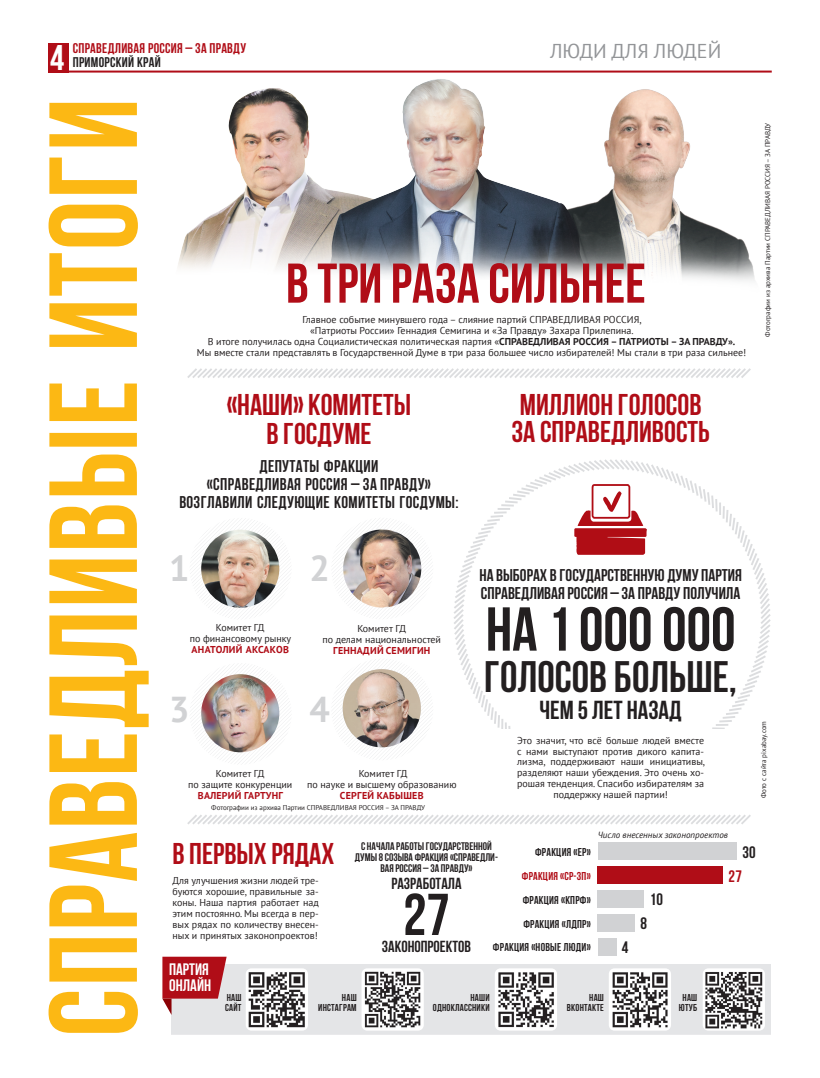
<style>
.page{position:relative;width:820px;height:1078px;background:#fff}
.page>*{position:absolute;margin:0;border:0;box-sizing:border-box;transform-origin:0 0}
.t1{font:700 124.9px "Bebas Neue";letter-spacing:.015em;color:#fcb814}
.t2{font:700 61.8px "Bebas Neue";color:#231f20}
.t3{font:700 58.8px "Bebas Neue";color:#231f20}
.t4{font:700 55.8px "Bebas Neue";color:#b00d17}
.t5{font:700 43.9px "Bebas Neue";color:#231f20}
.t6{font:700 35.9px "PT Sans";color:#d1d2d4}
.t7{font:700 35.4px "Bebas Neue";color:#fff}
.t8{font:700 29.9px/26.9px "Bebas Neue";color:#b00d17}
.t9{font:700 25.9px "Bebas Neue";color:#231f20}
.Текст_на_подложке{font:20px "PT Sans";color:#939598}
.t10{font:700 17px/18px "Bebas Neue";letter-spacing:.02em;color:#231f20;text-align:center}
.t11{font:700 17px/18px "Bebas Neue";color:#231f20}
.t12{font:700 16.5px/16.2px "Bebas Neue";color:#fff}
.t13{font:700 16.5px "Bebas Neue";color:#231f20}
.t14{font:700 16.5px "Bebas Neue";color:#b00d17}
.t15{font:700 16px "Bebas Neue";letter-spacing:.02em;color:#b00d17}
.t16{font:700 16px "Bebas Neue";color:#231f20}
.t17{font:700 14px "Bebas Neue";letter-spacing:.02em;color:#b00d17}
.t18{font:700 14px "Bebas Neue";letter-spacing:.02em;color:#231f20}
.t19{font:700 11.4px/23.7px "Bebas Neue";letter-spacing:.02em;color:#231f20;text-align:right}
.t20{font:700 11.4px "Bebas Neue";letter-spacing:.02em;color:#b00d17}
.t21{font:700 11px/11px "Bebas Neue";color:#231f20;text-align:center}
.t22{font:10px/11px "PT Sans";color:#231f20;text-align:center}
.t23{font:700 10px "PT Sans";letter-spacing:.025em;color:#b00d17}
.t24{font:700 10px/10px "Bebas Neue";letter-spacing:.02em;color:#231f20;text-align:right}
.t25{font:italic 9px "PT Sans";color:#231f20}
.t26{font:700 8px "Myriad Pro";color:#231f20}
.t27{font:7px "PT Sans";color:#231f20}
.s1{font-weight:700}
</style>
<div class="page">
<hr style="left:69px;top:71px;width:702px;height:2px;background:#b00d17">
<div style="left:48px;top:43px;width:21px;height:30px;background:#b00d17"></div>
<div style="left:171px;top:963px;width:599px;height:71px;background:#e4e5e7"></div>
<svg style="left:332px;top:659px;width:101px;height:101px"></svg>
<svg style="left:190px;top:518px;width:101px;height:101px"></svg>
<svg style="left:190px;top:664px;width:101px;height:100px"></svg>
<svg style="left:332px;top:518px;width:101px;height:101px"></svg>
<img style="left:178px;top:79px;width:577px;height:202px">
<svg style="left:187px;top:368px;width:564px;height:10px"></svg>
<svg style="left:187px;top:815px;width:564px;height:9px"></svg>
<svg style="left:454px;top:459px;width:317px;height:270px"></svg>
<img style="left:201px;top:529px;width:78px;height:78px;border-radius:39px">
<img style="left:343px;top:529px;width:78px;height:78px;border-radius:39px">
<img style="left:201px;top:674px;width:78px;height:78px;border-radius:39px">
<img style="left:342px;top:669px;width:78px;height:78px;border-radius:39px">
<div style="left:597px;top:841px;width:139px;height:18px;background:#d1d2d4"></div>
<div style="left:597px;top:865px;width:125px;height:18px;background:#b00d17"></div>
<div style="left:597px;top:890px;width:47px;height:17px;background:#d1d2d4"></div>
<div style="left:597px;top:914px;width:37px;height:17px;background:#d1d2d4"></div>
<div style="left:597px;top:938px;width:19px;height:17px;background:#d1d2d4"></div>
<svg style="left:162px;top:956px;width:64px;height:58px"></svg>
<img style="left:246px;top:968px;width:62px;height:62px">
<img style="left:361px;top:968px;width:62px;height:62px">
<img style="left:495px;top:968px;width:62px;height:62px">
<img style="left:609px;top:968px;width:61px;height:62px">
<img style="left:703px;top:968px;width:61px;height:62px">
<p class="Текст_на_подложке" style="left:550px;top:38px;width:173px">ЛЮДИ ДЛЯ ЛЮДЕЙ</p>
<h3 class="t17" style="left:73px;top:41px;width:175px">СПРАВЕДЛИВАЯ РОССИЯ – ЗА ПРАВДУ</h3>
<h3 class="t18" style="left:73px;top:55px;width:89px">ПРИМОРСКИЙ КРАЙ</h3>
<h3 class="t15" style="left:77px;top:42px;width:199px">СПРАВЕДЛИВАЯ РОССИЯ – ЗА ПРАВДУ</h3>
<h3 class="t7" style="left:51px;top:40px;width:16px">4</h3>
<p class="t26" style="left:77px;top:59px;width:54px">Февраль 2022</p>
<h1 class="t1" style="left:25px;top:1036px;width:939px;rotate:-90deg">СПРАВЕДЛИВЫЕ ИТОГИ</h1>
<p class="t27" style="left:762px;top:336px;width:215px;rotate:-90deg">Фотографии из архива Партии СПРАВЕДЛИВАЯ РОССИЯ – ЗА ПРАВДУ</p>
<h3 class="t4" style="left:286px;top:253px;width:361px">В ТРИ РАЗА СИЛЬНЕЕ</h3>
<p class="t22" style="left:197px;top:313px;width:550px">Главное событие минувшего года – слияние партий СПРАВЕДЛИВАЯ РОССИЯ,<br>«Патриоты России» Геннадия Семигина и «За Правду» Захара Прилепина.<br>В итоге получилась одна Социалистическая политическая партия «<span class="s1">СПРАВЕДЛИВАЯ РОССИЯ – ПАТРИОТЫ – ЗА ПРАВДУ».<br></span>Мы вместе стали представлять в Государственной Думе в три раза большее число избирателей! Мы стали в три раза сильнее!</p>
<h3 class="t8" style="left:226px;top:390px;width:186px;line-height:28.9px;text-align:center">«НАШИ» КОМИТЕТЫ<br>В ГОСДУМЕ</h3>
<h3 class="t10" style="left:179px;top:457px;width:280px">Депутаты фракции<br>«СПРАВЕДЛИВАЯ РОССИЯ – ЗА ПРАВДУ» возглавили следующие Комитеты Госдумы:</h3>
<h3 class="t8" style="left:511px;top:391px;width:200px">МИЛЛИОН ГОЛОСОВ<br>ЗА СПРАВЕДЛИВОСТЬ</h3>
<h3 class="t6" style="left:309px;top:544px;width:22px">2</h3>
<h3 class="t6" style="left:169px;top:545px;width:22px">1</h3>
<h3 class="t11" style="left:479px;top:565px;width:264px">На выборах в Государственную Думу партия<br>СПРАВЕДЛИВАЯ РОССИЯ – ЗА ПРАВДУ получила</h3>
<h2 class="t2" style="left:485px;top:595px;width:251px">на 1 000 000</h2>
<h3 class="t5" style="left:484px;top:652px;width:254px">голосов больше,</h3>
<h3 class="t9" style="left:539px;top:695px;width:144px">чем 5 лет назад</h3>
<p class="t22" style="left:190px;top:621px;width:103px">Комитет ГД<br>по финансовому рынку</p>
<p class="t23" style="left:191px;top:642px;width:99px">АНАТОЛИЙ АКСАКОВ</p>
<p class="t22" style="left:322px;top:622px;width:120px">Комитет ГД<br>по делам национальностей</p>
<p class="t23" style="left:333px;top:643px;width:99px">ГЕННАДИЙ СЕМИГИН</p>
<h3 class="t6" style="left:309px;top:685px;width:22px">4</h3>
<h3 class="t6" style="left:169px;top:685px;width:22px">3</h3>
<p class="t27" style="left:758px;top:798px;width:79px;rotate:-90deg">Фото с сайта pixabay.com</p>
<p class="t22" style="left:517px;top:734px;width:189px">Это значит, что всё больше людей вместе с нами выступают против дикого капита&shy;лизма, поддерживают наши инициативы, разделяют наши убеждения. Это очень хо&shy;рошая тенденция. Спасибо избирателям за поддержку нашей партии!</p>
<p class="t25" style="left:597px;top:829px;width:132px">Число внесенных законопроектов</p>
<p class="t22" style="left:188px;top:767px;width:106px">Комитет ГД<br>по защите конкуренции</p>
<p class="t23" style="left:198px;top:788px;width:87px">ВАЛЕРИЙ ГАРТУНГ</p>
<p class="t22" style="left:307px;top:767px;width:151px">Комитет ГД<br>по науке и высшему образованию</p>
<p class="t23" style="left:340px;top:788px;width:85px">СЕРГЕЙ КАБЫШЕВ</p>
<p class="t27" style="left:211px;top:803px;width:215px">Фотографии из архива Партии СПРАВЕДЛИВАЯ РОССИЯ – ЗА ПРАВДУ</p>
<p class="t21" style="left:355px;top:840px;width:144px">С начала работы Государственной<br>Думы 8 созыва фракция «СПРАВЕДЛИ-<br>ВАЯ РОССИЯ – ЗА ПРАВДУ»</p>
<h3 class="t16" style="left:391px;top:874px;width:72px">разработала</h3>
<h3 class="t3" style="left:403px;top:882px;width:48px">27</h3>
<h3 class="t16" style="left:382px;top:937px;width:90px">законопроектов</h3>
<h3 class="t8" style="left:172px;top:839px;width:163px">В ПЕРВЫХ РЯДАХ</h3>
<h3 class="t13" style="left:742px;top:842px;width:15px">30</h3>
<p class="t19" style="left:535px;top:840px;width:57px">фракция «ЕР»</p>
<p class="t20" style="left:521px;top:869px;width:70px">фракция «СР-ЗП»</p>
<p class="t19" style="left:493px;top:887px;width:99px">фракция «КПРФ» фракция «ЛДПР» фракция «Новые люди»</p>
<h3 class="t14" style="left:728px;top:866px;width:15px">27</h3>
<p class="t22" style="left:172px;top:874px;width:148px;text-align:justify">Для улучшения жизни людей тре&shy;буются хорошие, правильные за&shy;коны. Наша партия работает над этим постоянно. Мы всегда в пер&shy;вых рядах по количеству внесен&shy;ных и принятых законопроектов!</p>
<h3 class="t13" style="left:649px;top:890px;width:15px">10</h3>
<h3 class="t13" style="left:640px;top:914px;width:8px">8</h3>
<h3 class="t13" style="left:621px;top:937px;width:8px">4</h3>
<h3 class="t12" style="left:169px;top:961px;width:43px">ПАРТИЯ<br>ОНЛАЙН</h3>
<p class="t24" style="left:225px;top:992px;width:18px;text-align:left">НАШ<br>САЙТ</p>
<p class="t24" style="left:318px;top:992px;width:40px">НАШ<br>ИНСТАГРАМ</p>
<p class="t24" style="left:433px;top:992px;width:58px">НАШИ<br>ОДНОКЛАССНИКИ</p>
<p class="t24" style="left:566px;top:992px;width:38px">НАШ<br>ВКОНТАКТЕ</p>
<p class="t24" style="left:678px;top:992px;width:20px;text-align:center">НАШ<br>ЮТУБ</p>
</div>
